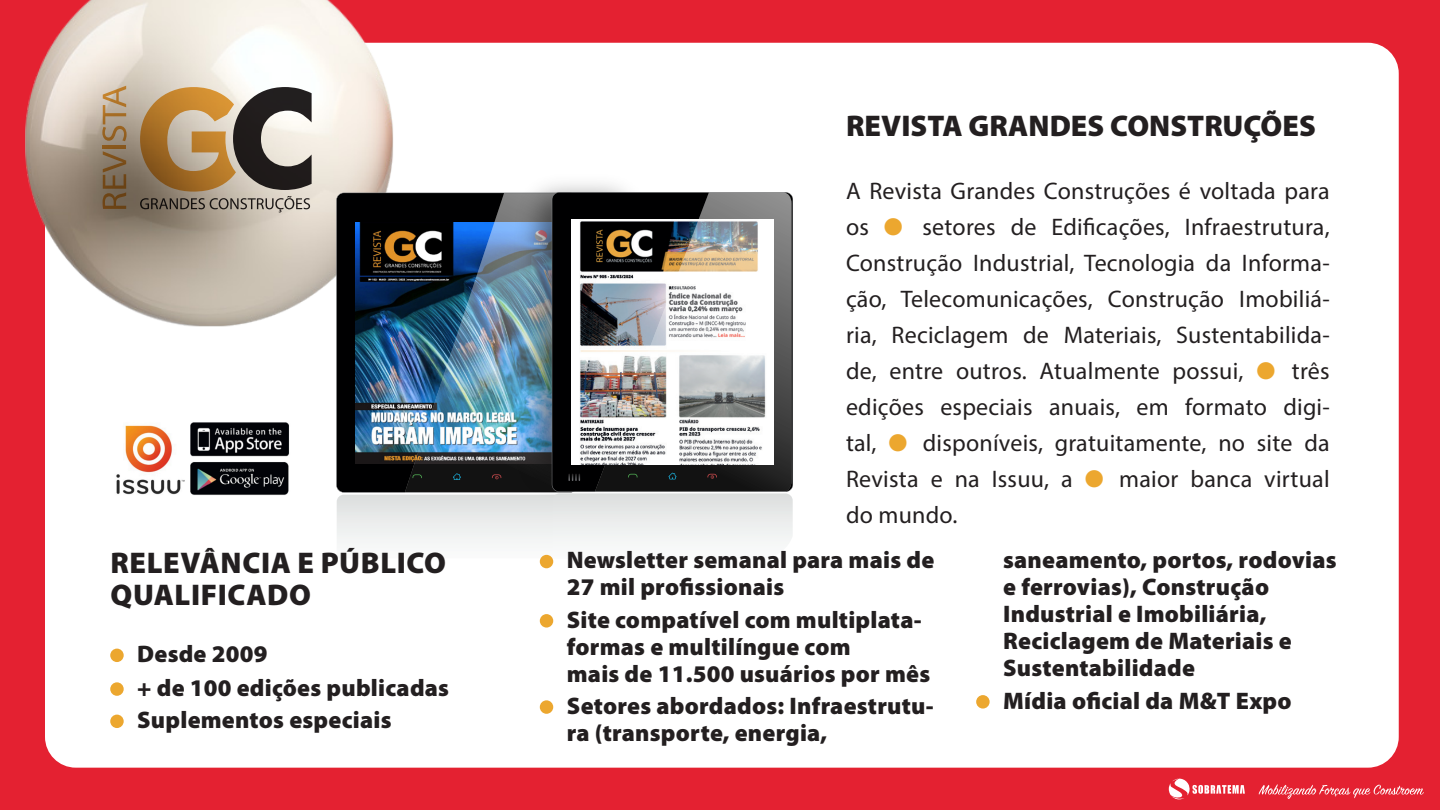
<style>
.page{position:relative;width:1440px;height:810px;background:#e42131}
.page>*{position:absolute;margin:0;border:0;box-sizing:border-box;transform-origin:0 0}
.t1{font:900 30px/32.2px "Myriad Pro";letter-spacing:.005em;color:#231f20}
.t2{font:24px/36px "Myriad Pro";letter-spacing:.01em;color:#231f20;text-align:justify}
.t3{font:900 24px/27px "Myriad Pro";letter-spacing:.01em;color:#231f20}
.s1{color:#eca72f}
</style>
<div class="page">
<div style="left:45px;top:43px;width:1354px;height:725px;background:#fff;border-radius:31px"></div>
<svg style="left:1169px;top:779px;width:76px;height:21px"></svg>
<svg style="left:1259px;top:784px;width:165px;height:15px"></svg>
<img style="left:25px;top:0;width:442px;height:327px">
<svg style="left:336px;top:193px;width:171px;height:300px;background:#05080b"></svg>
<img style="left:356px;top:222px;width:49px;height:242px">
<img style="left:405px;top:193px;width:102px;height:299px">
<img style="left:507px;top:183px;width:119px;height:310px">
<svg style="left:337px;top:493px;width:456px;height:65px"></svg>
<svg style="left:595px;top:192px;width:197px;height:300px"></svg>
<img style="left:552px;top:208px;width:85px;height:278px">
<svg style="left:103px;top:151px;width:23px;height:58px"></svg>
<hr style="left:103px;top:146px;width:23px;height:3px;background:#eba53d">
<svg style="left:102px;top:86px;width:25px;height:55px"></svg>
<svg style="left:140px;top:87px;width:172px;height:125px;background:#9c876c"></svg>
<img style="left:190px;top:422px;width:99px;height:73px">
<img style="left:116px;top:425px;width:69px;height:70px">
<div style="left:110px;top:649px;width:14px;height:13px;background:#eca72f;border-radius:50%"></div>
<div style="left:110px;top:682px;width:14px;height:14px;background:#eca72f;border-radius:50%"></div>
<div style="left:110px;top:715px;width:14px;height:13px;background:#eca72f;border-radius:50%"></div>
<div style="left:540px;top:555px;width:13px;height:13px;background:#eca72f;border-radius:50%"></div>
<div style="left:540px;top:614px;width:13px;height:14px;background:#eca72f;border-radius:50%"></div>
<div style="left:540px;top:700px;width:13px;height:14px;background:#eca72f;border-radius:50%"></div>
<div style="left:976px;top:695px;width:14px;height:14px;background:#eca72f;border-radius:50%"></div>
<p class="t1" style="left:111px;top:547px;width:337px">RELEVÂNCIA E PÚBLICO<br>QUALIFICADO</p>
<p class="t3" style="left:137px;top:641px;width:132px">Desde 2009</p>
<p class="t3" style="left:137px;top:674px;width:313px">+ de 100 edições publicadas</p>
<p class="t3" style="left:137px;top:707px;width:256px">Suplementos especiais</p>
<p class="t1" style="left:846px;top:110px;width:471px">REVISTA GRANDES CONSTRUÇÕES</p>
<p class="t2" style="left:846px;top:172px;width:485px">A Revista Grandes Construções é voltada para os <span class="s1">●</span> setores de Edificações, Infraestrutura, Construção Industrial, Tecnologia da Informa&shy;ção, Telecomunicações, Construção Imobiliá&shy;ria, Reciclagem de Materiais, Sustentabilida&shy;de, entre outros. Atualmente possui, <span class="s1">●</span> três edições especiais anuais, em formato digi&shy;tal, <span class="s1">●</span> disponíveis, gratuitamente, no site da Revista e na Issuu, a <span class="s1">●</span> maior banca virtual do mundo.</p>
<p class="t3" style="left:567px;top:547px;width:369px">Newsletter semanal para mais de<br>27 mil profissionais</p>
<p class="t3" style="left:567px;top:606px;width:365px">Site compatível com multiplata&shy;formas e multilíngue com<br>mais de 11.500 usuários por mês</p>
<p class="t3" style="left:567px;top:692px;width:368px">Setores abordados: Infraestrutu&shy;ra (transporte, energia,</p>
<p class="t3" style="left:1003px;top:547px;width:335px">saneamento, portos, rodovias e ferrovias), Construção<br>Industrial e Imobiliária,<br>Reciclagem de Materiais e<br>Sustentabilidade</p>
<p class="t3" style="left:1003px;top:687px;width:290px">Mídia oficial da M&amp;T Expo</p>
</div>
